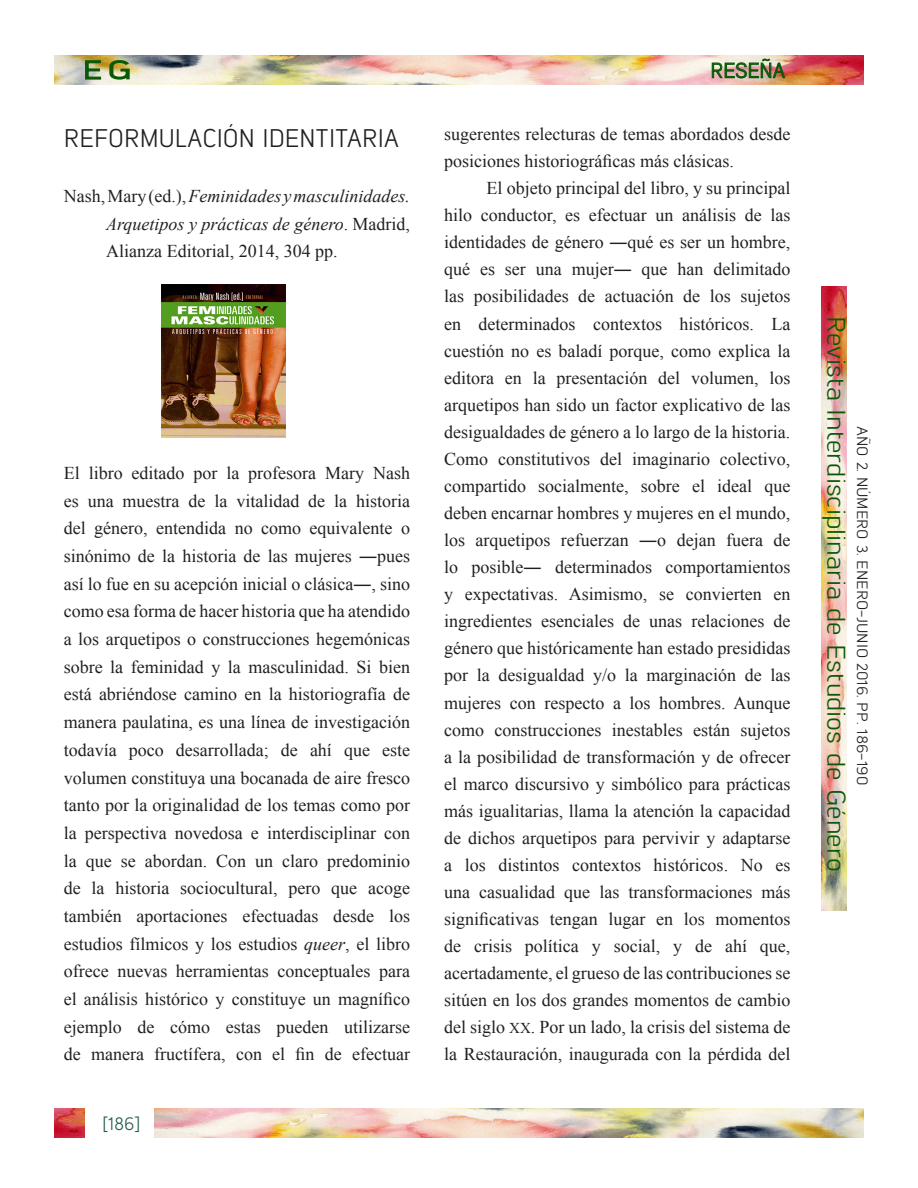
<style>
.page{position:relative;width:918px;height:1188px;background:#fff}
.page>*{position:absolute;margin:0;border:0;box-sizing:border-box;transform-origin:0 0}
.t1{font:25.5px "Lintel";color:#0a5905;scale:1.1 1}
.t2{font:25.5px "Lintel";color:#231f20}
.t3{font:21px "Lintel";color:#0a5905}
.t4{font:18px/27px "Times New Roman";color:#231f20;text-align:justify}
.t5{font:italic 18px/27.8px "Times New Roman";color:#231f20;text-align:justify}
.t6{font:18px "Lintel";color:#1d5d42}
.t7{font:15px "Lintel";color:#231f20;scale:1.1 1}
.s1{font-style:normal}
.s2{font-style:italic}
.s3{font-size:15px}
</style>
<div class="page">
<img style="left:54px;top:1109px;width:810px;height:29px">
<img style="left:55px;top:56px;width:809px;height:29px">
<svg style="left:84px;top:59px;width:18px;height:21px"></svg>
<svg style="left:109px;top:59px;width:21px;height:21px"></svg>
<div style="left:85px;top:1103px;width:69px;height:44px;background:#fff"></div>
<svg style="left:712px;top:58px;width:74px;height:21px;background:#a1a082"></svg>
<img style="left:822px;top:287px;width:25px;height:623px">
<img style="left:162px;top:285px;width:123px;height:153px">
<p class="t2" style="left:64px;top:120px;width:337px">REFORMULACIÓN IDENTITARIA</p>
<p class="t5" style="left:106px;top:182px;width:305px;text-indent:-43px"><span class="s1">Nash, Mary (ed.),</span> Feminidades y masculinidades.<br>Arquetipos y prácticas de género<span class="s1">. Madrid, Alianza Editorial, 2014, 304 pp.</span></p>
<p class="t4" style="left:64px;top:459px;width:348px;line-height:27.8px">El libro editado por la profesora Mary Nash es una muestra de la vitalidad de la historia del género, entendida no como equivalente o sinónimo de la historia de las mujeres ―pues así lo fue en su acepción inicial o clásica―, sino como esa forma de hacer historia que ha atendido a los arquetipos o construcciones hegemónicas sobre la feminidad y la masculinidad. Si bien está abriéndose camino en la historiografía de manera paulatina, es una línea de investigación todavía poco desarrollada; de ahí que este volumen constituya una bocanada de aire fresco tanto por la originalidad de los temas como por la perspectiva novedosa e interdisciplinar con la que se abordan. Con un claro predominio de la historia sociocultural, pero que acoge también aportaciones efectuadas desde los estudios fílmicos y los estudios <span class="s2">queer</span>, el libro ofrece nuevas herramientas conceptuales para el análisis histórico y constituye un magnífico ejemplo de cómo estas pueden utilizarse de manera fructífera, con el fin de efectuar</p>
<p class="t6" style="left:103px;top:1112px;width:38px">[186]</p>
<p class="t3" style="left:710px;top:56px;width:76px">RESEÑA</p>
<p class="t4" style="left:444px;top:120px;width:348px">sugerentes relecturas de temas abordados desde posiciones historiográficas más clásicas.</p>
<p class="t4" style="left:444px;top:174px;width:348px;text-indent:43px">El objeto principal del libro, y su principal hilo conductor, es efectuar un análisis de las identidades de género ―qué es ser un hombre, qué es ser una mujer― que han delimitado las posibilidades de actuación de los sujetos en determinados contextos históricos. La cuestión no es baladí porque, como explica la editora en la presentación del volumen, los arquetipos han sido un factor explicativo de las desigualdades de género a lo largo de la historia.<br>Como constitutivos del imaginario colectivo, compartido socialmente, sobre el ideal que deben encarnar hombres y mujeres en el mundo, los arquetipos refuerzan ―o dejan fuera de lo posible― determinados comportamientos y expectativas. Asimismo, se convierten en ingredientes esenciales de unas relaciones de género que históricamente han estado presididas por la desigualdad y/o la marginación de las mujeres con respecto a los hombres. Aunque como construcciones inestables están sujetos a la posibilidad de transformación y de ofrecer el marco discursivo y simbólico para prácticas más igualitarias, llama la atención la capacidad de dichos arquetipos para pervivir y adaptarse a los distintos contextos históricos. No es una casualidad que las transformaciones más significativas tengan lugar en los momentos de crisis política y social, y de ahí que, acertadamente, el grueso de las contribuciones se sitúen en los dos grandes momentos de cambio del siglo <span class="s3">XX</span>. Por un lado, la crisis del sistema de la Restauración, inaugurada con la pérdida del</p>
<h1 class="t1" style="left:854px;top:316px;width:507px;rotate:90deg">Revista Interdisciplinaria de Estudios de Género</h1>
<p class="t7" style="left:873px;top:426px;width:328px;rotate:90deg">AÑO 2. NÚMERO 3. ENERO-JUNIO 2016. PP. 186-190</p>
</div>
